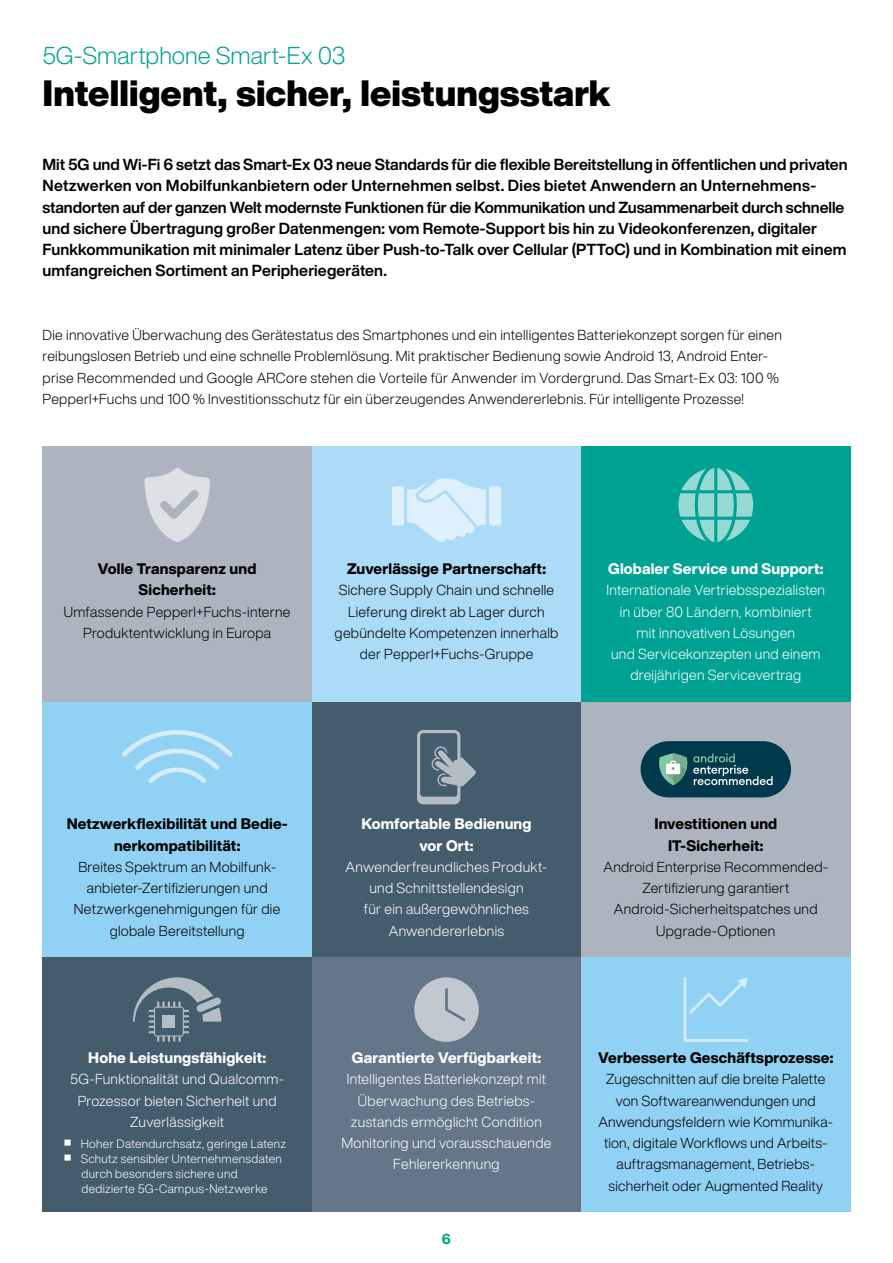
<style>
.page{position:relative;width:893px;height:1263px;background:#fff}
.page>*{position:absolute;margin:0;border:0;box-sizing:border-box;transform-origin:0 0}
.t1{font:900 36px "Helvetica Now Display";color:#000}
.t2{font:300 24px "Helvetica Now Display";color:#00a294}
.t3{font:700 15.75px/21.3px "Helvetica Now Display";letter-spacing:.005em;color:#000}
.t4{font:800 15px/21.3px "Helvetica Now Display";letter-spacing:.01em;color:#000;text-align:center}
.t5{font:800 15px/21.3px "Helvetica Now Display";letter-spacing:.01em;color:#fff;text-align:center}
.t6{font:300 14.25px/21.3px "Helvetica Now Display";letter-spacing:.02em;color:#000;text-align:center}
.t7{font:300 14.25px/21.3px "Helvetica Now Display";letter-spacing:.02em;color:#fff;text-align:center}
.t8{font:800 14.25px "Helvetica Now Display";color:#00a294}
.t9{font:300 12px/15px "Helvetica Now Display";letter-spacing:.025em;color:#fff}
</style>
<div class="page">
<div style="left:581px;top:957px;width:269px;height:255px;background:#91d2f4"></div>
<div style="left:581px;top:702px;width:269px;height:255px;background:#acb4bf"></div>
<div style="left:581px;top:446px;width:269px;height:256px;background:#00a294"></div>
<div style="left:312px;top:957px;width:269px;height:255px;background:#647687"></div>
<div style="left:312px;top:702px;width:269px;height:255px;background:#455c6d"></div>
<div style="left:312px;top:446px;width:269px;height:256px;background:#abdbf6"></div>
<div style="left:43px;top:957px;width:269px;height:255px;background:#455c6d"></div>
<div style="left:43px;top:702px;width:269px;height:255px;background:#91d2f4"></div>
<div style="left:43px;top:446px;width:269px;height:256px;background:#acb4bf"></div>
<div style="left:640px;top:741px;width:151px;height:56px;background:#00394c;border-radius:28px"></div>
<svg style="left:659px;top:753px;width:114px;height:32px"></svg>
<svg style="left:407px;top:478px;width:79px;height:64px"></svg>
<div style="left:392px;top:486px;width:12px;height:40px;background:#ddf0fb;border-radius:3px"></div>
<div style="left:489px;top:486px;width:12px;height:40px;background:#ddf0fb;border-radius:3px"></div>
<svg style="left:678px;top:468px;width:75px;height:74px"></svg>
<svg style="left:122px;top:730px;width:111px;height:53px"></svg>
<svg style="left:417px;top:730px;width:59px;height:74px"></svg>
<svg style="left:414px;top:977px;width:65px;height:65px"></svg>
<svg style="left:684px;top:977px;width:64px;height:65px"></svg>
<svg style="left:144px;top:468px;width:66px;height:74px"></svg>
<svg style="left:133px;top:977px;width:88px;height:65px"></svg>
<div style="left:162px;top:1015px;width:13px;height:13px;background:#b4bdc4"></div>
<h2 class="t2" style="left:43px;top:39px;width:304px">5G-Smartphone Smart-Ex 03</h2>
<h1 class="t1" style="left:43px;top:68px;width:570px">Intelligent, sicher, leistungsstark</h1>
<p class="t3" style="left:43px;top:154px;width:807px">Mit 5G und Wi-Fi 6 setzt das Smart-Ex 03 neue Standards für die flexible Bereitstellung in öffentlichen und privaten Netzwerken von Mobilfunkanbietern oder Unternehmen selbst. Dies bietet Anwendern an Unternehmens&shy;standorten auf der ganzen Welt modernste Funktionen für die Kommunikation und Zusammenarbeit durch schnelle und sichere Übertragung großer Datenmengen: vom Remote-Support bis hin zu Videokonferenzen, digitaler Funkkommunikation mit minimaler Latenz über Push-to-Talk over Cellular (PTToC) und in Kombination mit einem umfangreichen Sortiment an Peripheriegeräten.</p>
<p class="t6" style="left:43px;top:324px;width:741px;text-align:left">Die innovative Überwachung des Gerätestatus des Smartphones und ein intelligentes Batteriekonzept sorgen für einen reibungslosen Betrieb und eine schnelle Problemlösung. Mit praktischer Bedienung sowie Android 13, Android Enter&shy;prise Recommended und Google ARCore stehen die Vorteile für Anwender im Vordergrund. Das Smart-Ex 03: 100 % Pepperl+Fuchs und 100 % Investitionsschutz für ein überzeugendes Anwendererlebnis. Für intelligente Prozesse!</p>
<p class="t4" style="left:98px;top:558px;width:160px">Volle Transparenz und<br>Sicherheit:</p>
<p class="t6" style="left:64px;top:601px;width:228px">Umfassende Pepperl+Fuchs-interne<br>Produktentwicklung in Europa</p>
<p class="t4" style="left:347px;top:558px;width:200px">Zuverlässige Partnerschaft:</p>
<p class="t6" style="left:335px;top:579px;width:225px">Sichere Supply Chain und schnelle<br>Lieferung direkt ab Lager durch gebündelte Kompetenzen innerhalb der Pepperl+Fuchs-Gruppe</p>
<p class="t5" style="left:608px;top:558px;width:217px">Globaler Service und Support:</p>
<p class="t7" style="left:606px;top:579px;width:220px">Internationale Vertriebsspezialisten in über 80 Ländern, kombiniert<br>mit innovativen Lösungen<br>und Servicekonzepten und einem dreijährigen Servicevertrag</p>
<p class="t4" style="left:67px;top:813px;width:222px">Netzwerkflexibilität und Bedie&shy;nerkompatibilität:</p>
<p class="t6" style="left:74px;top:856px;width:208px">Breites Spektrum an Mobilfunk&shy;anbieter-Zertifizierungen und<br>Netzwerkgenehmigungen für die globale Bereitstellung</p>
<p class="t5" style="left:88px;top:1047px;width:179px">Hohe Leistungsfähigkeit:</p>
<p class="t7" style="left:70px;top:1068px;width:216px">5G-Funktionalität und Qualcomm-<br>Prozessor bieten Sicherheit und<br>Zuverlässigkeit</p>
<p class="t9" style="left:65px;top:1136px;width:223px"><sup>■</sup> Hoher Datendurchsatz, geringe Latenz</p>
<p class="t9" style="left:82px;top:1151px;width:202px;text-indent:-17px"><sup>■</sup> Schutz sensibler Unternehmensdaten durch besonders sichere und dedizierte 5G-Campus-Netzwerke</p>
<p class="t5" style="left:361px;top:813px;width:172px">Komfortable Bedienung vor Ort:</p>
<p class="t7" style="left:346px;top:856px;width:203px">Anwenderfreundliches Produkt&shy;und Schnittstellendesign<br>für ein außergewöhnliches<br>Anwendererlebnis</p>
<p class="t5" style="left:352px;top:1047px;width:191px">Garantierte Verfügbarkeit:</p>
<p class="t7" style="left:341px;top:1068px;width:212px">Intelligentes Batteriekonzept mit<br>Überwachung des Betriebs&shy;zustands ermöglicht Condition<br>Monitoring und vorausschauende<br>Fehlererkennung</p>
<p class="t8" style="left:442px;top:1229px;width:11px">6</p>
<p class="t4" style="left:654px;top:813px;width:124px">Investitionen und<br>IT-Sicherheit:</p>
<p class="t6" style="left:603px;top:856px;width:226px">Android Enterprise Recommended-<br>Zertifizierung garantiert<br>Android-Sicherheitspatches und<br>Upgrade-Optionen</p>
<p class="t4" style="left:598px;top:1047px;width:237px">Verbesserte Geschäftsprozesse:</p>
<p class="t6" style="left:598px;top:1068px;width:236px">Zugeschnitten auf die breite Palette von Softwareanwendungen und Anwendungsfeldern wie Kommunika&shy;tion, digitale Workflows und Arbeits&shy;auftragsmanagement, Betriebs&shy;sicherheit oder Augmented Reality</p>
</div>
